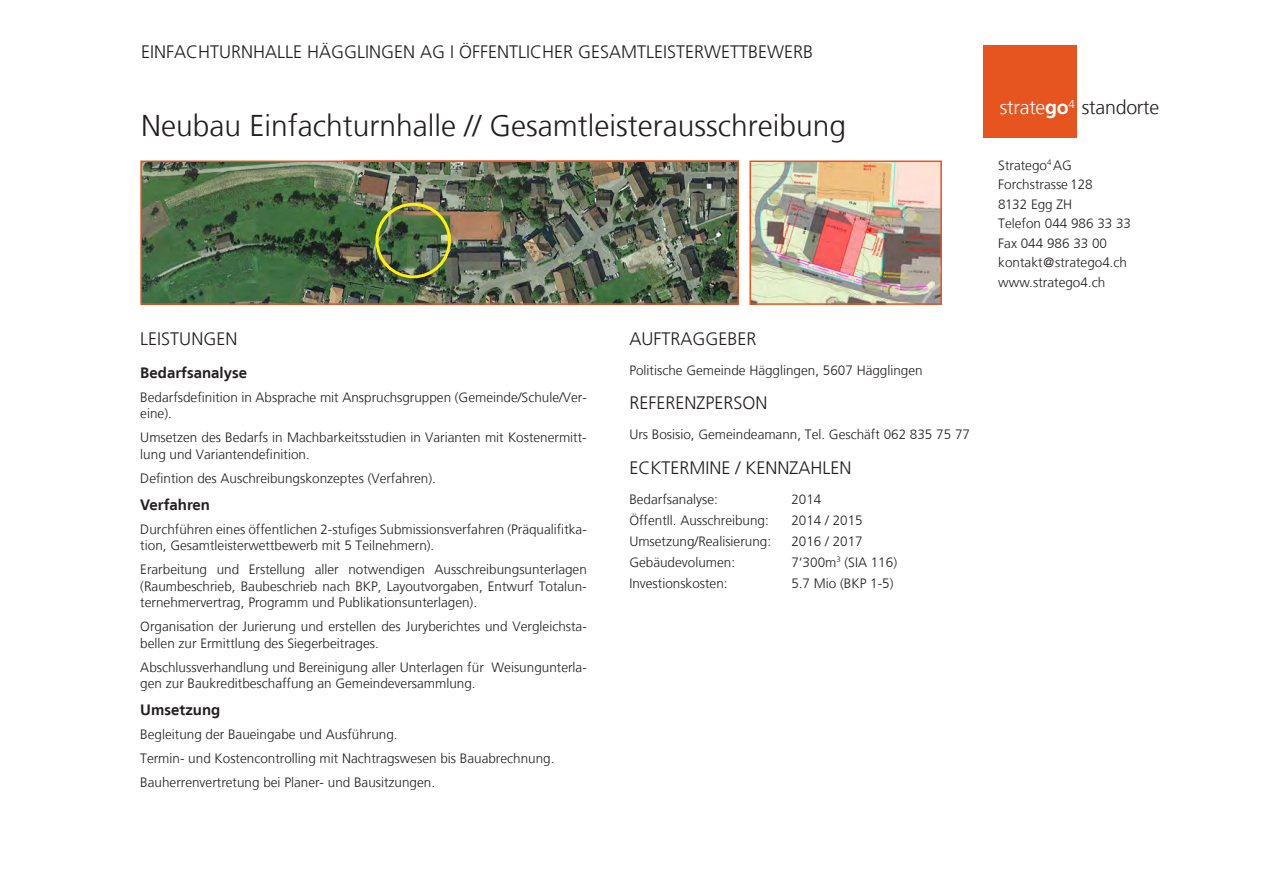
<style>
.page{position:relative;width:1263px;height:893px;background:#fff}
.page>*{position:absolute;margin:0;border:0;box-sizing:border-box;transform-origin:0 0}
.TITEL____Haupttitel{font:300 30px "Frutiger LT";color:#231f20}
.t1{font:300 19.65px "Frutiger LT";letter-spacing:-.015em;color:#231f20}
.TITEL____Untertitel{font:300 18px "Frutiger LT";color:#231f20}
.Text____TITEL{font:300 18px "Frutiger LT";color:#231f20}
.Text____TITEL_Untert{font:700 15px "Frutiger LT";color:#231f20}
.Kennzahlen_Format{font:300 13.5px/16.5px "Frutiger LT";color:#231f20}
.s1{color:#fff}
.s2{font-weight:700;color:#fff}
</style>
<div class="page">
<div style="left:983px;top:45px;width:93px;height:93px;background:#e6551f"></div>
<img style="left:752px;top:164px;width:187px;height:138px">
<div style="left:749px;top:161px;width:193px;height:144px;border:2px solid #e6551f"></div>
<img style="left:143px;top:164px;width:593px;height:138px">
<div style="left:140px;top:161px;width:599px;height:144px;border:2px solid #e6551f"></div>
<div style="left:375px;top:203px;width:76px;height:75px;border:3px solid #fff101;border-radius:50%"></div>
<p class="TITEL____Untertitel" style="left:141px;top:41px;width:674px">EINFACHTURNHALLE HÄGGLINGEN AG I ÖFFENTLICHER GESAMTLEISTERWETTBEWERB</p>
<p class="TITEL____Haupttitel" style="left:141px;top:109px;width:707px">Neubau Einfachturnhalle // Gesamtleisterausschreibung</p>
<p class="Text____TITEL" style="left:140px;top:329px;width:99px">LEISTUNGEN</p>
<p class="Text____TITEL_Untert" style="left:140px;top:364px;width:108px">Bedarfsanalyse</p>
<p class="Kennzahlen_Format" style="left:140px;top:389px;width:448px">Bedarfsdefinition in Absprache mit Anspruchsgruppen (Gemeinde/Schule/Ver&shy;eine).</p>
<p class="Kennzahlen_Format" style="left:140px;top:430px;width:448px">Umsetzen des Bedarfs in Machbarkeitsstudien in Varianten mit Kostenermitt&shy;lung und Variantendefinition.</p>
<p class="Kennzahlen_Format" style="left:140px;top:470px;width:297px">Defintion des Auschreibungskonzeptes (Verfahren).</p>
<p class="Text____TITEL_Untert" style="left:140px;top:496px;width:71px">Verfahren</p>
<p class="Kennzahlen_Format" style="left:140px;top:521px;width:448px">Durchführen eines öffentlichen 2-stufiges Submissionsverfahren (Präqualifitka&shy;tion, Gesamtleisterwettbewerb mit 5 Teilnehmern).</p>
<p class="Kennzahlen_Format" style="left:140px;top:562px;width:448px;text-align:justify">Erarbeitung und Erstellung aller notwendigen Ausschreibungsunterlagen (Raumbeschrieb, Baubeschrieb nach BKP, Layoutvorgaben, Entwurf Totalun&shy;ternehmervertrag, Programm und Publikationsunterlagen).</p>
<p class="Kennzahlen_Format" style="left:140px;top:619px;width:448px">Organisation der Jurierung und erstellen des Juryberichtes und Vergleichsta&shy;bellen zur Ermittlung des Siegerbeitrages.</p>
<p class="Kennzahlen_Format" style="left:140px;top:659px;width:448px">Abschlussverhandlung und Bereinigung aller Unterlagen für Weisungunterla&shy;gen zur Baukreditbeschaffung an Gemeindeversammlung.</p>
<p class="Text____TITEL_Untert" style="left:140px;top:701px;width:81px">Umsetzung</p>
<p class="Kennzahlen_Format" style="left:140px;top:727px;width:259px">Begleitung der Baueingabe und Ausführung.</p>
<p class="Kennzahlen_Format" style="left:140px;top:751px;width:416px">Termin- und Kostencontrolling mit Nachtragswesen bis Bauabrechnung.</p>
<p class="Kennzahlen_Format" style="left:140px;top:775px;width:296px">Bauherrenvertretung bei Planer- und Bausitzungen.</p>
<p class="Text____TITEL" style="left:629px;top:329px;width:129px">AUFTRAGGEBER</p>
<p class="Kennzahlen_Format" style="left:629px;top:362px;width:295px">Politische Gemeinde Hägglingen, 5607 Hägglingen</p>
<p class="Text____TITEL" style="left:629px;top:393px;width:140px">REFERENZPERSON</p>
<p class="Kennzahlen_Format" style="left:629px;top:427px;width:342px">Urs Bosisio, Gemeindeamann, Tel. Geschäft 062 835 75 77</p>
<p class="Text____TITEL" style="left:629px;top:457px;width:224px">ECKTERMINE / KENNZAHLEN</p>
<p class="Kennzahlen_Format" style="left:629px;top:491px;width:90px">Bedarfsanalyse:</p>
<p class="Kennzahlen_Format" style="left:791px;top:491px;width:32px">2014</p>
<p class="Kennzahlen_Format" style="left:629px;top:512px;width:141px">Öffentll. Ausschreibung:</p>
<p class="Kennzahlen_Format" style="left:791px;top:512px;width:73px">2014 / 2015</p>
<p class="Kennzahlen_Format" style="left:629px;top:533px;width:143px">Umsetzung/Realisierung:</p>
<p class="Kennzahlen_Format" style="left:791px;top:533px;width:73px">2016 / 2017</p>
<p class="Kennzahlen_Format" style="left:629px;top:554px;width:107px">Gebäudevolumen:</p>
<p class="Kennzahlen_Format" style="left:791px;top:554px;width:107px">7‘300m<sup>3</sup> (SIA 116)</p>
<p class="Kennzahlen_Format" style="left:629px;top:575px;width:100px">Investionskosten:</p>
<p class="Kennzahlen_Format" style="left:791px;top:575px;width:104px">5.7 Mio (BKP 1-5)</p>
<h2 class="t1" style="left:1000px;top:96px;width:161px"><span class="s1">strate</span><span class="s2">go</span><sup>4</sup> standorte</h2>
<p class="Kennzahlen_Format" style="left:998px;top:155px;width:134px;line-height:19.5px">Stratego<sup>4</sup> AG<br>Forchstrasse 128<br>8132 Egg ZH<br>Telefon 044 986 33 33<br>Fax 044 986 33 00 kontakt@stratego4.ch www.stratego4.ch</p>
</div>
